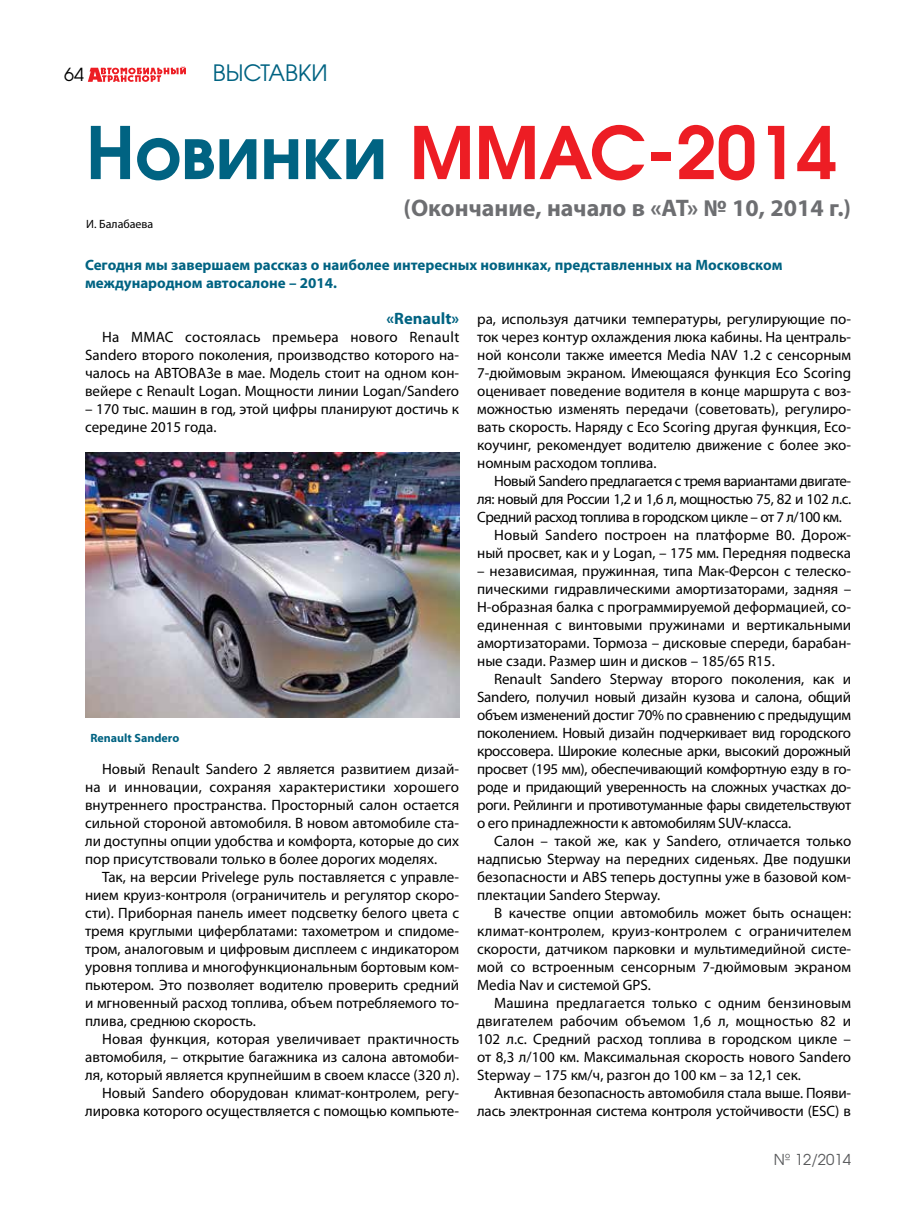
<style>
.page{position:relative;width:915px;height:1212px;background:#fff}
.page>*{position:absolute;margin:0;border:0;box-sizing:border-box;transform-origin:0 0}
.t1{font:700 72px "AG Avalanche C";color:#ed1d24}
.t2{font:700 24px "Myriad Pro";color:#6d6e71}
.t3{font:22.5px "AG Avalanche C";color:#006382}
.t4{font:18px "AG Avalanche C";color:#000}
.t5{font:700 16.5px "Myriad Pro";color:#006382}
.t6{font:15px/18px "Myriad Pro";color:#000;text-align:justify}
.t7{font:15px "Myriad Pro";letter-spacing:-.03em;color:#000}
.t8{font:700 15px/18px "Myriad Pro";color:#006382}
.t9{font:15px "AG Avalanche C";color:#58595b}
.t10{font:700 12px "Myriad Pro";color:#006382}
.t11{font:12px "Myriad Pro";color:#000}
.s1{color:#006382}
</style>
<div class="page">
<svg style="left:88px;top:66px;width:98px;height:16px"></svg>
<img style="left:85px;top:453px;width:374px;height:265px">
<p class="t4" style="left:64px;top:63px;width:21px">64</p>
<h3 class="t3" style="left:213px;top:59px;width:116px">ВЫСТАВКИ</h3>
<h1 class="t1" style="left:86px;top:105px;width:753px"><span class="s1">Новинки</span> ММАС-2014</h1>
<h2 class="t2" style="left:403px;top:192px;width:449px">(Окончание, начало в «АТ» № 10, 2014 г.)</h2>
<p class="t11" style="left:86px;top:217px;width:69px">И. Балабаева</p>
<p class="t8" style="left:85px;top:255px;width:698px">Сегодня мы завершаем рассказ о наиболее интересных новинках, представленных на Московском международном автосалоне – 2014.</p>
<p class="t5" style="left:386px;top:308px;width:74px">«Renault»</p>
<p class="t6" style="left:85px;top:328px;width:375px;text-indent:17px">На ММАС состоялась премьера нового Renault Sandero второго поколения, производство которого на&shy;чалось на АВТОВАЗе в мае. Модель стоит на одном кон&shy;вейере с Renault Logan. Мощности линии Logan/Sandero</p>
<p class="t6" style="left:85px;top:400px;width:375px">– 170 тыс. машин в год, этой цифры планируют достичь к середине 2015 года.</p>
<p class="t10" style="left:90px;top:730px;width:90px">Renault Sandero</p>
<p class="t6" style="left:85px;top:760px;width:375px;text-indent:17px">Новый Renault Sandero 2 является развитием дизай&shy;на и инновации, сохраняя характеристики хорошего внутреннего пространства. Просторный салон остается сильной стороной автомобиля. В новом автомобиле ста&shy;ли доступны опции удобства и комфорта, которые до сих пор присутствовали только в более дорогих моделях.</p>
<p class="t6" style="left:85px;top:868px;width:375px;text-indent:17px">Так, на версии Privelege руль поставляется с управле&shy;нием круиз-контроля (ограничитель и регулятор скоро&shy;сти). Приборная панель имеет подсветку белого цвета с тремя круглыми циферблатами: тахометром и спидоме&shy;тром, аналоговым и цифровым дисплеем с индикатором уровня топлива и многофункциональным бортовым ком&shy;пьютером. Это позволяет водителю проверить средний и мгновенный расход топлива, объем потребляемого то&shy;плива, среднюю скорость.</p>
<p class="t6" style="left:85px;top:1030px;width:375px;text-align:right">Новая функция, которая увеличивает практичность автомобиля, – открытие багажника из салона автомоби&shy;ля, который является крупнейшим в своем классе (320 л).<br>Новый Sandero оборудован климат-контролем, регу&shy;лировка которого осуществляется с помощью компьюте-</p>
<p class="t6" style="left:477px;top:310px;width:375px">ра, используя датчики температуры, регулирующие по&shy;ток через контур охлаждения люка кабины. На централь&shy;ной консоли также имеется Media NAV 1.2 с сенсорным 7-дюймовым экраном. Имеющаяся функция Eco Scoring оценивает поведение водителя в конце маршрута с воз&shy;можностью изменять передачи (советовать), регулиро&shy;вать скорость. Наряду с Eco Scoring другая функция, Eco&shy;коучинг, рекомендует водителю движение с более эко&shy;номным расходом топлива.</p>
<p class="t7" style="left:494px;top:472px;width:358px">Новый Sandero предлагается с тремя вариантами двигате-</p>
<p class="t7" style="left:477px;top:490px;width:375px">ля: новый для России 1,2 и 1,6 л, мощностью 75, 82 и 102 л.с.</p>
<p class="t7" style="left:477px;top:508px;width:366px">Средний расход топлива в городском цикле – от 7 л/100 км.</p>
<p class="t6" style="left:494px;top:526px;width:358px">Новый Sandero построен на платформе B0. Дорож-</p>
<p class="t6" style="left:477px;top:544px;width:375px">ный просвет, как и у Logan, – 175 мм. Передняя подвеска</p>
<p class="t6" style="left:477px;top:562px;width:375px">– независимая, пружинная, типа Мак-Ферсон с телеско&shy;пическими гидравлическими амортизаторами, задняя – Н-образная балка с программируемой деформацией, со&shy;единенная с винтовыми пружинами и вертикальными амортизаторами. Тормоза – дисковые спереди, барабан&shy;ные сзади. Размер шин и дисков – 185/65 R15.</p>
<p class="t6" style="left:477px;top:670px;width:375px;text-indent:17px">Renault Sandero Stepway второго поколения, как и Sandero, получил новый дизайн кузова и салона, общий объем изменений достиг 70% по сравнению с предыдущим поколением. Новый дизайн подчеркивает вид городского кроссовера. Широкие колесные арки, высокий дорожный просвет (195 мм), обеспечивающий комфортную езду в го&shy;роде и придающий уверенность на сложных участках до&shy;роги. Рейлинги и противотуманные фары свидетельствуют о его принадлежности к автомобилям SUV-класса.</p>
<p class="t6" style="left:477px;top:832px;width:375px;text-indent:17px">Салон – такой же, как у Sandero, отличается только надписью Stepway на передних сиденьях. Две подушки безопасности и ABS теперь доступны уже в базовой ком&shy;плектации Sandero Stepway.</p>
<p class="t6" style="left:477px;top:904px;width:375px;text-indent:17px">В качестве опции автомобиль может быть оснащен: климат-контролем, круиз-контролем с ограничителем скорости, датчиком парковки и мультимедийной систе&shy;мой со встроенным сенсорным 7-дюймовым экраном Media Nav и системой GPS.</p>
<p class="t6" style="left:477px;top:994px;width:375px;text-indent:17px">Машина предлагается только с одним бензиновым двигателем рабочим объемом 1,6 л, мощностью 82 и 102 л.с. Средний расход топлива в городском цикле – от 8,3 л/100 км. Максимальная скорость нового Sandero Stepway – 175 км/ч, разгон до 100 км – за 12,1 сек.</p>
<p class="t6" style="left:477px;top:1084px;width:375px;text-align:right">Активная безопасность автомобиля стала выше. Появи&shy;лась электронная система контроля устойчивости (ESC) в</p>
<p class="t9" style="left:773px;top:1150px;width:79px">№ 12/2014</p>
</div>
